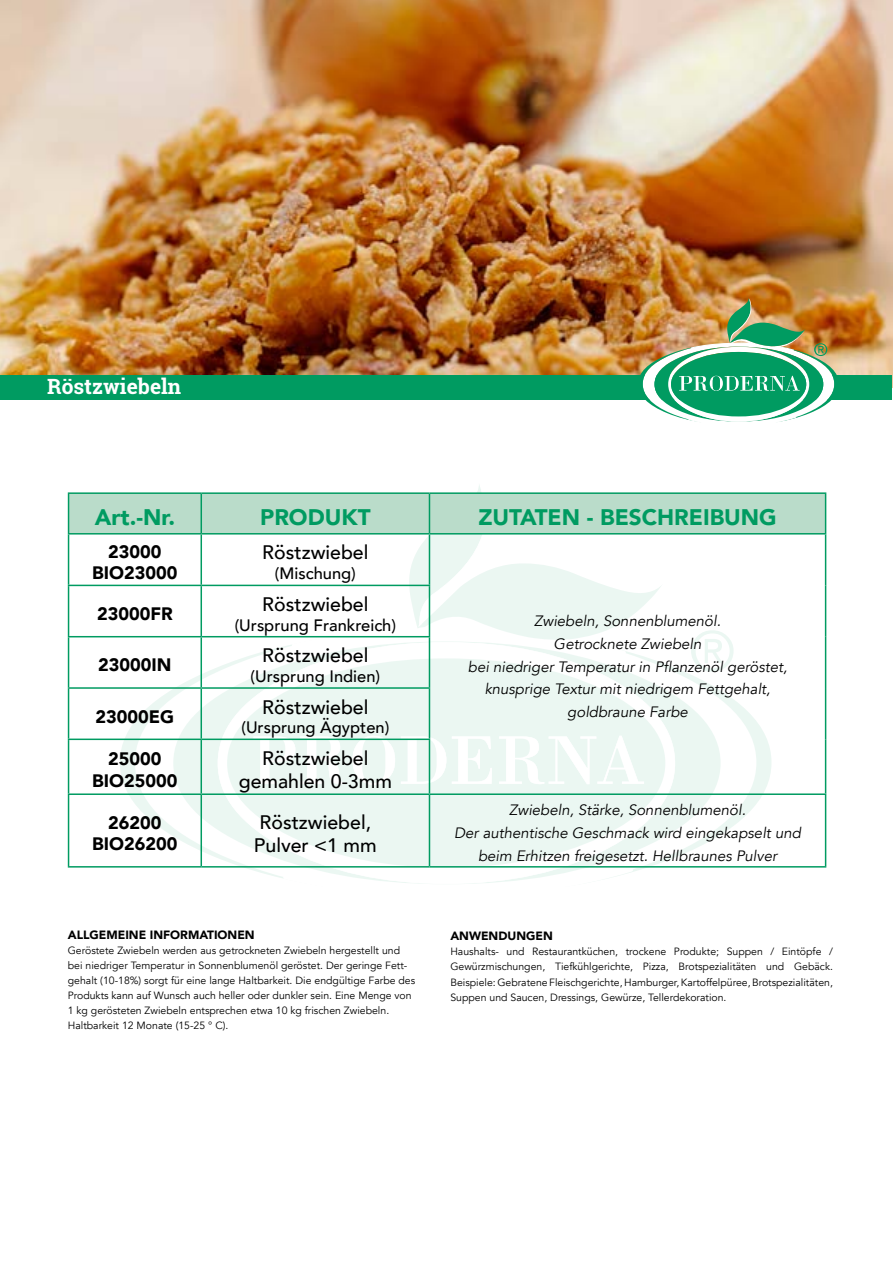
<style>
.page{position:relative;width:893px;height:1263px;background:#fff}
.page>*{position:absolute;margin:0;border:0;box-sizing:border-box;transform-origin:0 0}
.t1{font:900 22.5px "Avenir";color:#009b61}
.t2{font:700 21px "Roboto Slab";color:#fff}
.t3{font:500 19.5px/23.4px "Avenir";color:#000;text-align:center}
.t4{font:900 18px/21.6px "Avenir";color:#000;text-align:center}
.t5{font:500 16.5px "Avenir";color:#000}
.t6{font:italic 15px/22.8px "Avenir";color:#000;text-align:center}
.t7{font:900 12px "Avenir";color:#000}
.t8{font:10.5px/15px "Avenir";color:#000}
</style>
<div class="page">
<svg style="left:636px;top:672px;width:135px;height:199px"></svg>
<svg style="left:120px;top:672px;width:161px;height:206px"></svg>
<svg style="left:281px;top:672px;width:355px;height:212px"></svg>
<img style="left:0;top:0;width:893px;height:387px">
<div style="left:1px;top:375px;width:891px;height:25px;background:#009b61"></div>
<svg style="left:69px;top:485px;width:756px;height:187px"></svg>
<hr style="left:68px;top:534px;width:1px;height:51px;background:#009b61">
<hr style="left:201px;top:534px;width:1px;height:51px;background:#009b61">
<hr style="left:429px;top:534px;width:1px;height:51px;background:#009b61">
<hr style="left:825px;top:534px;width:1px;height:51px;background:#009b61">
<hr style="left:68px;top:585px;width:133px;height:1px;background:#009b61">
<hr style="left:68px;top:586px;width:1px;height:50px;background:#009b61">
<hr style="left:201px;top:585px;width:229px;height:1px;background:#009b61">
<hr style="left:201px;top:586px;width:1px;height:50px;background:#009b61">
<hr style="left:429px;top:586px;width:1px;height:50px;background:#009b61">
<hr style="left:825px;top:585px;width:1px;height:52px;background:#009b61">
<hr style="left:68px;top:636px;width:133px;height:1px;background:#009b61">
<hr style="left:68px;top:637px;width:1px;height:50px;background:#009b61">
<hr style="left:201px;top:636px;width:229px;height:1px;background:#009b61">
<hr style="left:201px;top:637px;width:1px;height:50px;background:#009b61">
<hr style="left:429px;top:637px;width:1px;height:50px;background:#009b61">
<hr style="left:825px;top:637px;width:1px;height:51px;background:#009b61">
<hr style="left:68px;top:687px;width:133px;height:2px;background:#009b61">
<hr style="left:68px;top:689px;width:1px;height:49px;background:#009b61">
<hr style="left:201px;top:687px;width:229px;height:2px;background:#009b61">
<hr style="left:201px;top:689px;width:1px;height:49px;background:#009b61">
<hr style="left:429px;top:689px;width:1px;height:49px;background:#009b61">
<hr style="left:825px;top:688px;width:1px;height:51px;background:#009b61">
<hr style="left:68px;top:738px;width:133px;height:2px;background:#009b61">
<hr style="left:68px;top:740px;width:1px;height:53px;background:#009b61">
<hr style="left:201px;top:738px;width:229px;height:2px;background:#009b61">
<hr style="left:201px;top:740px;width:1px;height:53px;background:#009b61">
<hr style="left:429px;top:740px;width:1px;height:53px;background:#009b61">
<hr style="left:825px;top:739px;width:1px;height:54px;background:#009b61">
<hr style="left:68px;top:793px;width:133px;height:2px;background:#009b61">
<hr style="left:68px;top:795px;width:1px;height:71px;background:#009b61">
<hr style="left:201px;top:793px;width:228px;height:2px;background:#009b61">
<hr style="left:201px;top:795px;width:1px;height:71px;background:#009b61">
<hr style="left:429px;top:793px;width:397px;height:2px;background:#009b61">
<hr style="left:429px;top:795px;width:1px;height:71px;background:#009b61">
<hr style="left:825px;top:795px;width:1px;height:71px;background:#009b61">
<hr style="left:68px;top:866px;width:133px;height:1px;background:#009b61">
<hr style="left:201px;top:866px;width:228px;height:1px;background:#009b61">
<hr style="left:429px;top:866px;width:397px;height:1px;background:#009b61">
<hr style="left:68px;top:492px;width:133px;height:2px;background:#009b61">
<hr style="left:68px;top:494px;width:1px;height:39px;background:#009b61">
<hr style="left:201px;top:492px;width:228px;height:2px;background:#009b61">
<hr style="left:201px;top:494px;width:1px;height:39px;background:#009b61">
<hr style="left:429px;top:492px;width:397px;height:2px;background:#009b61">
<hr style="left:429px;top:494px;width:1px;height:39px;background:#009b61">
<hr style="left:825px;top:494px;width:1px;height:39px;background:#009b61">
<hr style="left:68px;top:533px;width:133px;height:1px;background:#009b61">
<hr style="left:201px;top:533px;width:228px;height:1px;background:#009b61">
<hr style="left:429px;top:533px;width:397px;height:1px;background:#009b61">
<img style="left:638px;top:298px;width:201px;height:124px">
<h2 class="t2" style="left:47px;top:372px;width:135px">Röstzwiebeln</h2>
<h1 class="t1" style="left:95px;top:498px;width:82px">Art.-Nr.</h1>
<h1 class="t1" style="left:260px;top:498px;width:112px">PRODUKT</h1>
<h1 class="t1" style="left:478px;top:498px;width:300px">ZUTATEN - BESCHREIBUNG</h1>
<h3 class="t4" style="left:92px;top:540px;width:87px">23000<br>BIO23000</h3>
<h3 class="t3" style="left:262px;top:540px;width:108px">Röstzwiebel</h3>
<h3 class="t5" style="left:275px;top:559px;width:82px">(Mischung)</h3>
<h3 class="t4" style="left:97px;top:602px;width:77px">23000FR</h3>
<h3 class="t4" style="left:98px;top:654px;width:75px">23000IN</h3>
<h3 class="t4" style="left:96px;top:705px;width:80px">23000EG</h3>
<h3 class="t3" style="left:262px;top:591px;width:108px">Röstzwiebel</h3>
<h3 class="t5" style="left:235px;top:611px;width:163px">(Ursprung Frankreich)</h3>
<h3 class="t3" style="left:262px;top:643px;width:108px">Röstzwiebel</h3>
<h3 class="t5" style="left:251px;top:662px;width:131px">(Ursprung Indien)</h3>
<h3 class="t3" style="left:262px;top:694px;width:108px">Röstzwiebel</h3>
<h3 class="t5" style="left:241px;top:713px;width:149px">(Ursprung Ägypten)</h3>
<h3 class="t6" style="left:468px;top:610px;width:321px">Zwiebeln, Sonnenblumenöl.<br>Getrocknete Zwiebeln<br>bei niedriger Temperatur in Pflanzenöl geröstet, knusprige Textur mit niedrigem Fettgehalt, goldbraune Farbe</h3>
<h3 class="t4" style="left:92px;top:747px;width:87px">25000<br>BIO25000</h3>
<h3 class="t3" style="left:239px;top:745px;width:155px">Röstzwiebel gemahlen 0-3mm</h3>
<h3 class="t4" style="left:92px;top:811px;width:87px">26200<br>BIO26200</h3>
<h3 class="t3" style="left:254px;top:809px;width:124px;text-align:left">Röstzwiebel,<br>Pulver &lt;1 mm</h3>
<h3 class="t6" style="left:454px;top:799px;width:348px">Zwiebeln, Stärke, Sonnenblumenöl.<br>Der authentische Geschmack wird eingekapselt und beim Erhitzen freigesetzt. Hellbraunes Pulver</h3>
<p class="t7" style="left:68px;top:924px;width:188px">ALLGEMEINE INFORMATIONEN</p>
<p class="t8" style="left:68px;top:943px;width:349px">Geröstete Zwiebeln werden aus getrockneten Zwiebeln hergestellt und bei niedriger Temperatur in Sonnenblumenöl geröstet. Der geringe Fett&shy;gehalt (10-18%) sorgt für eine lange Haltbarkeit. Die endgültige Farbe des Produkts kann auf Wunsch auch heller oder dunkler sein. Eine Menge von 1 kg gerösteten Zwiebeln entsprechen etwa 10 kg frischen Zwiebeln.<br>Haltbarkeit 12 Monate (15-25 ° C).</p>
<p class="t7" style="left:450px;top:926px;width:104px">ANWENDUNGEN</p>
<p class="t8" style="left:450px;top:944px;width:384px;text-align:justify">Haushalts- und Restaurantküchen, trockene Produkte; Suppen / Eintöpfe / Gewürzmischungen, Tiefkühlgerichte, Pizza, Brotspezialitäten und Gebäck.<br>Beispiele: Gebratene Fleischgerichte, Hamburger, Kartoffelpüree, Brotspezialitäten, Suppen und Saucen, Dressings, Gewürze, Tellerdekoration.</p>
</div>
